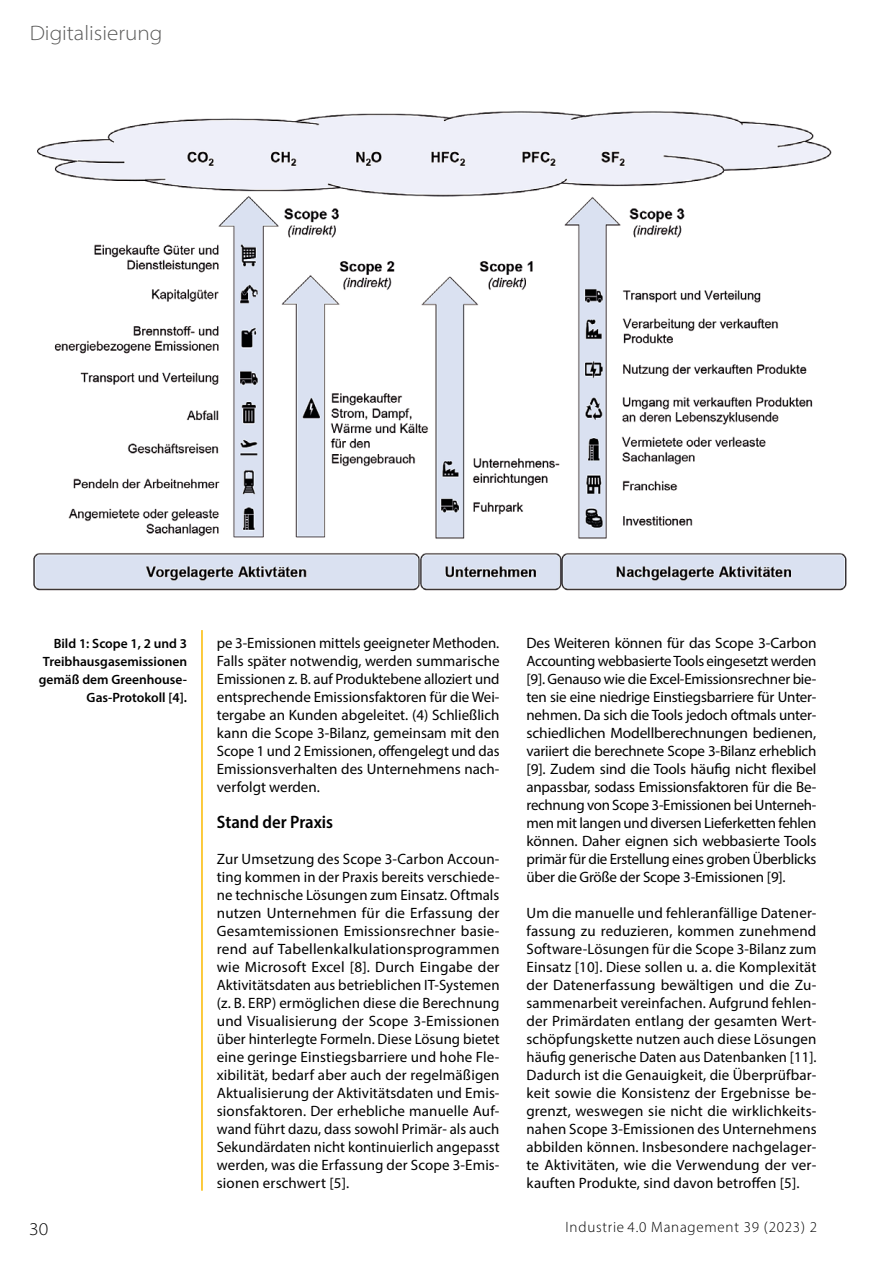
<style>
.page{position:relative;width:893px;height:1263px;background:#fff}
.page>*{position:absolute;margin:0;border:0;box-sizing:border-box;transform-origin:0 0}
.t1{font:300 semi-expanded 21px "Myriad Pro";color:#575756}
.t2{font:600 semi-condensed 18px "Myriad Pro";color:#000}
.t3{font:300 semi-expanded 18px "Myriad Pro";color:#000}
.t4{font:15px/18px "Myriad Pro";color:#000;text-align:justify}
.t5{font:300 15px "Myriad Pro";letter-spacing:.05em;color:#000}
.t6{font:600 13.5px/18px "Myriad Pro";color:#000;text-align:right}
</style>
<div class="page">
<hr style="left:201px;top:630px;width:2px;height:561px;background:#fbba00">
<img style="left:33px;top:111px;width:814px;height:480px">
<h1 class="t1" style="left:30px;top:20px;width:134px">Digitalisierung</h1>
<p class="t6" style="left:39px;top:634px;width:150px">Bild 1: Scope 1, 2 und 3<br>Treibhausgasemissionen gemäß dem Greenhouse-<br>Gas-Protokoll [4].</p>
<p class="t4" style="left:217px;top:634px;width:284px">pe 3-Emissionen mittels geeigneter Methoden.<br>Falls später notwendig, werden summarische Emissionen z. B. auf Produktebene alloziert und entsprechende Emissionsfaktoren für die Wei&shy;tergabe an Kunden abgeleitet. (4) Schließlich kann die Scope 3-Bilanz, gemeinsam mit den Scope 1 und 2 Emissionen, offengelegt und das Emissionsverhalten des Unternehmens nach&shy;verfolgt werden.</p>
<p class="t2" style="left:217px;top:811px;width:118px">Stand der Praxis</p>
<p class="t4" style="left:217px;top:850px;width:284px">Zur Umsetzung des Scope 3-Carbon Accoun&shy;ting kommen in der Praxis bereits verschiede&shy;ne technische Lösungen zum Einsatz. Oftmals nutzen Unternehmen für die Erfassung der Gesamtemissionen Emissionsrechner basie&shy;rend auf Tabellenkalkulationsprogrammen wie Microsoft Excel [8]. Durch Eingabe der Aktivitätsdaten aus betrieblichen IT-Systemen (z. B. ERP) ermöglichen diese die Berechnung und Visualisierung der Scope 3-Emissionen über hinterlegte Formeln. Diese Lösung bietet eine geringe Einstiegsbarriere und hohe Fle&shy;xibilität, bedarf aber auch der regelmäßigen Aktualisierung der Aktivitätsdaten und Emis&shy;sionsfaktoren. Der erhebliche manuelle Auf&shy;wand führt dazu, dass sowohl Primär- als auch Sekundärdaten nicht kontinuierlich angepasst werden, was die Erfassung der Scope 3-Emis&shy;sionen erschwert [5].</p>
<p class="t4" style="left:526px;top:634px;width:291px">Des Weiteren können für das Scope 3-Carbon Accounting webbasierte Tools eingesetzt werden [9]. Genauso wie die Excel-Emissionsrechner bie&shy;ten sie eine niedrige Einstiegsbarriere für Unter&shy;nehmen. Da sich die Tools jedoch oftmals unter&shy;schiedlichen Modellberechnungen bedienen, variiert die berechnete Scope 3-Bilanz erheblich [9]. Zudem sind die Tools häufig nicht flexibel anpassbar, sodass Emissionsfaktoren für die Be&shy;rechnung von Scope 3-Emissionen bei Unterneh&shy;men mit langen und diversen Lieferketten fehlen können. Daher eignen sich webbasierte Tools primär für die Erstellung eines groben Überblicks über die Größe der Scope 3-Emissionen [9].</p>
<p class="t4" style="left:526px;top:904px;width:292px">Um die manuelle und fehleranfällige Datener&shy;fassung zu reduzieren, kommen zunehmend Software-Lösungen für die Scope 3-Bilanz zum Einsatz [10]. Diese sollen u. a. die Komplexität der Datenerfassung bewältigen und die Zu&shy;sammenarbeit vereinfachen. Aufgrund fehlen&shy;der Primärdaten entlang der gesamten Wert&shy;schöpfungskette nutzen auch diese Lösungen häufig generische Daten aus Datenbanken [11].<br>Dadurch ist die Genauigkeit, die Überprüfbar&shy;keit sowie die Konsistenz der Ergebnisse be&shy;grenzt, weswegen sie nicht die wirklichkeits&shy;nahen Scope 3-Emissionen des Unternehmens abbilden können. Insbesondere nachgelager&shy;te Aktivitäten, wie die Verwendung der ver&shy;kauften Produkte, sind davon betroffen [5].</p>
<p class="t3" style="left:29px;top:1218px;width:21px">30</p>
<p class="t5" style="left:565px;top:1218px;width:253px">Industrie 4.0 Management 39 (2023) 2</p>
</div>
